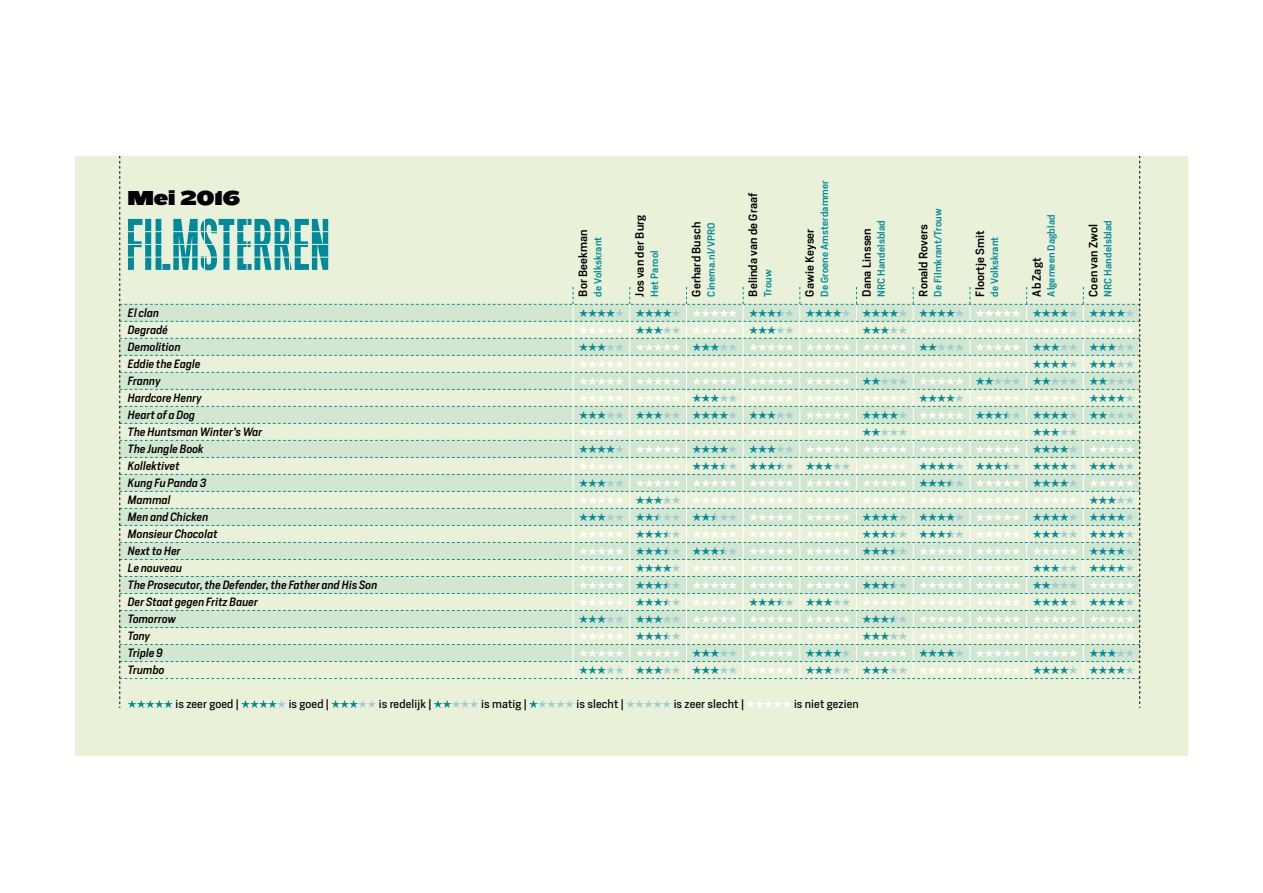
<style>
.page{position:relative;width:1263px;height:893px;background:#fff}
.page>*{position:absolute;margin:0;border:0;box-sizing:border-box;transform-origin:0 0}
.t1{font:21px "Knockout HTF94 Ultmt Sumo";color:#000}
.t2{font:12px "Mercury Filmkrant";color:#fff}
.t3{font:12px "Mercury Filmkrant";color:#008a9b}
.t4{font:italic 500 11.25px "Heron Sans";letter-spacing:.01em;color:#000}
.t5{font:500 11.25px "Heron Sans";letter-spacing:.01em;color:#000;scale:1.05 1}
.t6{font:11.25px "Heron Sans";letter-spacing:.01em;color:#000;scale:1.05 1}
.t7{font:500 9.75px "Heron Sans";letter-spacing:.01em;color:#008a9b;scale:1.05 1}
.s1{color:#9fcfd5}
.s2{color:#fff}
.s3{color:#008a9b}
</style>
<div class="page">
<div style="left:1182px;top:156px;width:6px;height:600px;background:#e9f1d8"></div>
<div style="left:75px;top:156px;width:1107px;height:600px;background:#e9f1d8"></div>
<svg style="left:119px;top:156px;width:1021px;height:552px"></svg>
<h1 class="t1" style="left:128px;top:186px;width:114px">Mei 2016</h1>
<p class="t5" style="left:576px;top:297px;width:66px;rotate:-90deg">Bor Beekman</p>
<p class="t7" style="left:591px;top:297px;width:59px;rotate:-90deg">de Volkskrant</p>
<p class="t5" style="left:632px;top:297px;width:79px;rotate:-90deg">Jos van der Burg</p>
<p class="t7" style="left:648px;top:297px;width:45px;rotate:-90deg">Het Parool</p>
<p class="t5" style="left:689px;top:297px;width:73px;rotate:-90deg">Gerhard Busch</p>
<p class="t7" style="left:705px;top:297px;width:72px;rotate:-90deg">Cinema.nl/VPRO</p>
<p class="t5" style="left:746px;top:297px;width:100px;rotate:-90deg">Belinda van de Graaf</p>
<p class="t7" style="left:761px;top:297px;width:27px;rotate:-90deg">Trouw</p>
<p class="t7" style="left:818px;top:297px;width:112px;rotate:-90deg">De Groene Amsterdammer</p>
<p class="t5" style="left:802px;top:297px;width:66px;rotate:-90deg">Gawie Keyser</p>
<p class="t7" style="left:932px;top:297px;width:85px;rotate:-90deg">De Filmkrant/Trouw</p>
<p class="t5" style="left:859px;top:297px;width:67px;rotate:-90deg">Dana Linssen</p>
<p class="t7" style="left:875px;top:297px;width:74px;rotate:-90deg">NRC Handelsblad</p>
<p class="t5" style="left:916px;top:297px;width:71px;rotate:-90deg">Ronald Rovers</p>
<p class="t5" style="left:973px;top:297px;width:65px;rotate:-90deg">Floortje Smit</p>
<p class="t7" style="left:988px;top:297px;width:59px;rotate:-90deg">de Volkskrant</p>
<p class="t7" style="left:1045px;top:297px;width:80px;rotate:-90deg">Algemeen Dagblad</p>
<p class="t5" style="left:1086px;top:297px;width:71px;rotate:-90deg">Coen van Zwol</p>
<p class="t7" style="left:1102px;top:297px;width:74px;rotate:-90deg">NRC Handelsblad</p>
<p class="t5" style="left:1029px;top:297px;width:38px;rotate:-90deg">Ab Zagt</p>
<p class="t4" style="left:128px;top:305px;width:33px">El clan</p>
<p class="t3" style="left:579px;top:307px;width:557px">1111<span class="s1">1</span> 1111<span class="s1">1</span> <span class="s2">11111</span> 1112<span class="s1">31</span> 1111<span class="s1">1</span> 1111<span class="s1">1</span> 1111<span class="s1">1</span> <span class="s2">11111</span> 1111<span class="s1">1</span> 1111<span class="s1">1</span></p>
<p class="t4" style="left:128px;top:322px;width:41px">Degradé</p>
<p class="t2" style="left:579px;top:324px;width:557px">11111 <span class="s3">111</span><span class="s1">11</span> 11111 <span class="s3">111</span><span class="s1">11</span> 11111 <span class="s3">111</span><span class="s1">11</span> 11111 11111 11111 11111</p>
<p class="t4" style="left:128px;top:339px;width:54px">Demolition</p>
<p class="t2" style="left:579px;top:341px;width:557px"><span class="s3">111</span><span class="s1">11</span> 11111 <span class="s3">111</span><span class="s1">11</span> 11111 11111 11111 <span class="s3">11</span><span class="s1">111</span> 11111 <span class="s3">111</span><span class="s1">11</span> <span class="s3">111</span><span class="s1">11</span></p>
<p class="t4" style="left:128px;top:356px;width:74px">Eddie the Eagle</p>
<p class="t2" style="left:579px;top:358px;width:557px">11111 11111 11111 11111 11111 11111 11111 11111 <span class="s3">1111</span><span class="s1">1</span> <span class="s3">111</span><span class="s1">11</span></p>
<p class="t4" style="left:128px;top:373px;width:34px">Franny</p>
<p class="t2" style="left:579px;top:375px;width:557px">11111 11111 11111 11111 11111 <span class="s3">11</span><span class="s1">111</span> 11111 <span class="s3">11</span><span class="s1">111</span> <span class="s3">11</span><span class="s1">111</span> <span class="s3">11</span><span class="s1">111</span></p>
<p class="t4" style="left:128px;top:390px;width:75px">Hardcore Henry</p>
<p class="t2" style="left:579px;top:392px;width:557px">11111 11111 <span class="s3">111</span><span class="s1">11</span> 11111 11111 11111 <span class="s3">1111</span><span class="s1">1</span> 11111 11111 <span class="s3">1111</span><span class="s1">1</span></p>
<p class="t4" style="left:128px;top:407px;width:69px">Heart of a Dog</p>
<p class="t3" style="left:579px;top:409px;width:557px">111<span class="s1">11</span> 111<span class="s1">11</span> 1111<span class="s1">1</span> 111<span class="s1">11</span> <span class="s2">11111</span> 1111<span class="s1">1</span> <span class="s2">11111</span> 1112<span class="s1">31</span> 1111<span class="s1">1</span> 11<span class="s1">111</span></p>
<p class="t4" style="left:128px;top:424px;width:136px">The Huntsman Winter’s War</p>
<p class="t2" style="left:579px;top:426px;width:557px">11111 11111 11111 11111 11111 <span class="s3">11</span><span class="s1">111</span> 11111 11111 <span class="s3">111</span><span class="s1">11</span> 11111</p>
<p class="t4" style="left:128px;top:441px;width:77px">The Jungle Book</p>
<p class="t2" style="left:579px;top:443px;width:557px"><span class="s3">1111</span><span class="s1">1</span> 11111 <span class="s3">1111</span><span class="s1">1</span> <span class="s3">111</span><span class="s1">11</span> 11111 11111 11111 11111 <span class="s3">1111</span><span class="s1">1</span> 11111</p>
<p class="t4" style="left:128px;top:458px;width:53px">Kollektivet</p>
<p class="t3" style="left:579px;top:460px;width:557px"><span class="s2">11111 11111</span> 1112<span class="s1">31</span> 1112<span class="s1">31</span> 111<span class="s1">11</span> <span class="s2">11111</span> 1111<span class="s1">1</span> 1112<span class="s1">31</span> 1111<span class="s1">1</span> 111<span class="s1">11</span></p>
<p class="t4" style="left:128px;top:475px;width:80px">Kung Fu Panda 3</p>
<p class="t2" style="left:579px;top:477px;width:557px"><span class="s3">111</span><span class="s1">11</span> 11111 11111 11111 11111 11111 <span class="s3">1112</span><span class="s1">31</span> 11111 <span class="s3">1111</span><span class="s1">1</span> 11111</p>
<p class="t4" style="left:128px;top:492px;width:44px">Mammal</p>
<p class="t2" style="left:579px;top:494px;width:557px">11111 <span class="s3">111</span><span class="s1">11</span> 11111 11111 11111 11111 11111 11111 11111 <span class="s3">111</span><span class="s1">11</span></p>
<p class="t4" style="left:128px;top:509px;width:82px">Men and Chicken</p>
<p class="t3" style="left:579px;top:511px;width:557px">111<span class="s1">11</span> 112<span class="s1">311</span> 112<span class="s1">311</span> <span class="s2">11111 11111</span> 1111<span class="s1">1</span> 1111<span class="s1">1</span> <span class="s2">11111</span> 1111<span class="s1">1</span> 1111<span class="s1">1</span></p>
<p class="t4" style="left:128px;top:526px;width:91px">Monsieur Chocolat</p>
<p class="t2" style="left:579px;top:528px;width:557px">11111 <span class="s3">1112</span><span class="s1">31</span> 11111 11111 11111 <span class="s3">1112</span><span class="s1">31</span> <span class="s3">1112</span><span class="s1">31</span> 11111 <span class="s3">111</span><span class="s1">11</span> <span class="s3">1111</span><span class="s1">1</span></p>
<p class="t4" style="left:128px;top:543px;width:54px">Next to Her</p>
<p class="t2" style="left:579px;top:545px;width:557px">11111 <span class="s3">1112</span><span class="s1">31</span> <span class="s3">1112</span><span class="s1">31</span> 11111 11111 <span class="s3">1112</span><span class="s1">31</span> 11111 11111 11111 <span class="s3">1111</span><span class="s1">1</span></p>
<p class="t4" style="left:128px;top:560px;width:56px">Le nouveau</p>
<p class="t2" style="left:579px;top:562px;width:557px">11111 <span class="s3">1111</span><span class="s1">1</span> 11111 11111 11111 11111 11111 11111 <span class="s3">111</span><span class="s1">11</span> <span class="s3">1111</span><span class="s1">1</span></p>
<p class="t4" style="left:128px;top:577px;width:251px">The Prosecutor, the Defender, the Father and His Son</p>
<p class="t2" style="left:579px;top:579px;width:557px">11111 <span class="s3">1112</span><span class="s1">31</span> 11111 11111 11111 <span class="s3">1112</span><span class="s1">31</span> 11111 11111 <span class="s3">11</span><span class="s1">111</span> 11111</p>
<p class="t4" style="left:128px;top:594px;width:131px">Der Staat gegen Fritz Bauer</p>
<p class="t2" style="left:579px;top:596px;width:557px">11111 <span class="s3">1112</span><span class="s1">31</span> 11111 <span class="s3">1112</span><span class="s1">31</span> <span class="s3">111</span><span class="s1">11</span> 11111 11111 11111 <span class="s3">1111</span><span class="s1">1</span> <span class="s3">1111</span><span class="s1">1</span></p>
<p class="t4" style="left:128px;top:611px;width:50px">Tomorrow</p>
<p class="t2" style="left:579px;top:613px;width:557px"><span class="s3">111</span><span class="s1">11</span> <span class="s3">111</span><span class="s1">11</span> 11111 11111 11111 <span class="s3">1112</span><span class="s1">31</span> 11111 11111 11111 11111</p>
<p class="t4" style="left:128px;top:629px;width:24px">Tony</p>
<p class="t2" style="left:579px;top:630px;width:557px">11111 <span class="s3">1112</span><span class="s1">31</span> 11111 11111 11111 <span class="s3">111</span><span class="s1">11</span> 11111 11111 11111 11111</p>
<p class="t4" style="left:128px;top:646px;width:36px">Triple 9</p>
<p class="t2" style="left:579px;top:647px;width:557px">11111 11111 <span class="s3">111</span><span class="s1">11</span> 11111 <span class="s3">1111</span><span class="s1">1</span> 11111 <span class="s3">1111</span><span class="s1">1</span> 11111 11111 <span class="s3">111</span><span class="s1">11</span></p>
<p class="t4" style="left:128px;top:663px;width:38px">Trumbo</p>
<p class="t3" style="left:579px;top:664px;width:557px">111<span class="s1">11</span> 111<span class="s1">11</span> 111<span class="s1">11</span> <span class="s2">11111</span> 111<span class="s1">11</span> 111<span class="s1">11</span> <span class="s2">11111 11111</span> 1111<span class="s1">1</span> 1111<span class="s1">1</span></p>
<p class="t6" style="left:175px;top:697px;width:62px">is zeer goed |</p>
<p class="t6" style="left:289px;top:697px;width:40px">is goed |</p>
<p class="t6" style="left:379px;top:697px;width:52px">is redelijk |</p>
<p class="t6" style="left:481px;top:697px;width:45px">is matig |</p>
<p class="t6" style="left:577px;top:697px;width:47px">is slecht |</p>
<p class="t6" style="left:674px;top:697px;width:69px">is zeer slecht |</p>
<p class="t6" style="left:794px;top:697px;width:63px">is niet gezien</p>
</div>
